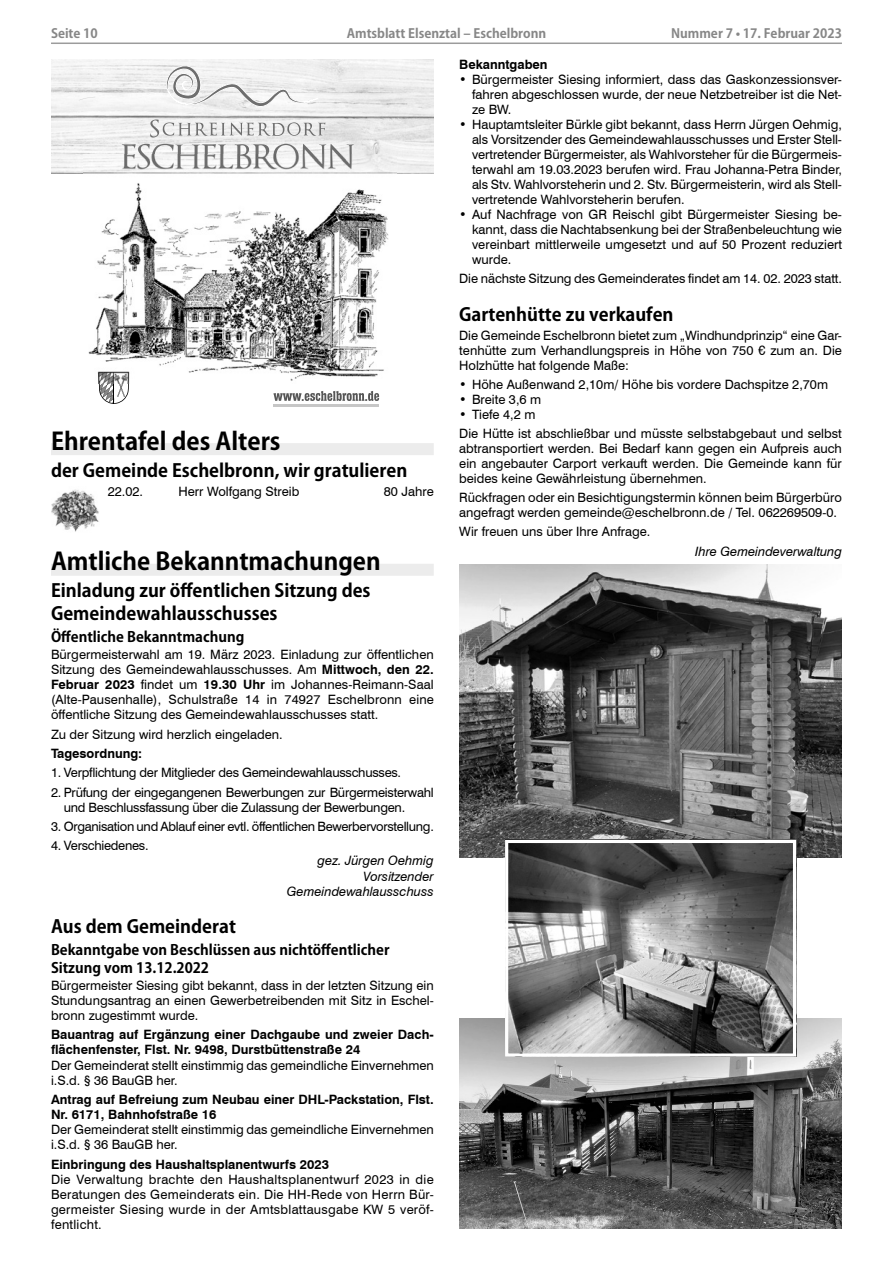
<style>
.page{position:relative;width:893px;height:1263px;background:#fff}
.page>*{position:absolute;margin:0;border:0;box-sizing:border-box;transform-origin:0 0}
.Überschrift_1_Kozuka{font:700 24px "Koz Go Pro";color:#000}
.Überschrift2_Kozuka{font:700 18px/22.8px "Koz Go Pro";color:#000}
.Überschrift_3_Kozuka{font:700 14.25px/17.5px "Koz Go Pro";color:#000}
.Fließtext_8_5{font:12.9px/15px "Swiss 721 BT";color:#000;text-align:justify}
.Fließtext_8_5-2{font:700 12.9px/15.1px "Swiss 721 BT";color:#000}
.Fließtext_8_5-3{font:12.9px/15.1px "Swiss 721 BT";letter-spacing:-.02em;color:#000}
.Fließtext_8_5-4{font:italic 12.9px/15.1px "Swiss 721 BT";color:#000;text-align:right}
.Fließtext_8_5-5{font:12.9px "Swiss 721 BT";letter-spacing:-.025em;color:#000}
.t1{font:700 12.75px "Koz Go Pro";color:#878787}
.s1{font-weight:700}
</style>
<div class="page">
<hr style="left:51px;top:43px;width:791px;height:1px;background:#9c9c9c">
<div style="left:51px;top:443px;width:383px;height:12px;background:#ececec"></div>
<div style="left:51px;top:564px;width:383px;height:12px;background:#ececec"></div>
<svg style="left:99px;top:384px;width:30px;height:20px"></svg>
<hr style="left:114px;top:372px;width:1px;height:31px;background:#000">
<img style="left:51px;top:60px;width:383px;height:113px">
<svg style="left:163px;top:60px;width:163px;height:53px"></svg>
<svg style="left:122px;top:144px;width:232px;height:10px"></svg>
<svg style="left:150px;top:120px;width:175px;height:18px"></svg>
<svg style="left:274px;top:391px;width:105px;height:10px"></svg>
<hr style="left:273px;top:404px;width:106px;height:3px;background:#c6c6c6">
<img style="left:83px;top:154px;width:314px;height:230px">
<svg style="left:78px;top:97px;width:17px;height:3px"></svg>
<img style="left:51px;top:489px;width:48px;height:43px">
<img style="left:459px;top:565px;width:383px;height:292px">
<img style="left:459px;top:1019px;width:383px;height:210px">
<img style="left:509px;top:844px;width:283px;height:209px">
<div style="left:505px;top:840px;width:291px;height:217px;border:3px solid #fff"></div>
<p class="t1" style="left:51px;top:25px;width:48px">Seite 10</p>
<p class="t1" style="left:347px;top:25px;width:201px">Amtsblatt Elsenztal – Eschelbronn</p>
<p class="t1" style="left:671px;top:25px;width:172px">Nummer 7 • 17. Februar 2023</p>
<p class="Überschrift_1_Kozuka" style="left:51px;top:425px;width:231px">Ehrentafel des Alters</p>
<p class="Überschrift2_Kozuka" style="left:51px;top:460px;width:358px">der Gemeinde Eschelbronn, wir gratulieren</p>
<p class="Fließtext_8_5" style="left:108px;top:483px;width:37px">22.02.</p>
<p class="Fließtext_8_5" style="left:179px;top:483px;width:122px">Herr Wolfgang Streib</p>
<p class="Fließtext_8_5" style="left:384px;top:483px;width:51px">80 Jahre</p>
<p class="Überschrift_1_Kozuka" style="left:51px;top:546px;width:331px">Amtliche Bekanntmachungen</p>
<p class="Überschrift2_Kozuka" style="left:51px;top:580px;width:321px">Einladung zur öffentlichen Sitzung des<br>Gemeindewahlausschusses</p>
<p class="Überschrift_3_Kozuka" style="left:51px;top:628px;width:195px">Öffentliche Bekanntmachung</p>
<p class="Fließtext_8_5" style="left:51px;top:646px;width:384px">Bürgermeisterwahl am 19. März 2023. Einladung zur öffentlichen Sitzung des Gemeindewahlausschusses. Am <span class="s1">Mittwoch, den 22.<br>Februar 2023</span> findet um <span class="s1">19.30 Uhr</span> im Johannes-Reimann-Saal (Alte-Pausenhalle), Schulstraße 14 in 74927 Eschelbronn eine öffentliche Sitzung des Gemeindewahlausschusses statt.</p>
<p class="Fließtext_8_5" style="left:51px;top:726px;width:233px">Zu der Sitzung wird herzlich eingeladen.</p>
<p class="Fließtext_8_5-2" style="left:51px;top:745px;width:93px">Tagesordnung:</p>
<p class="Fließtext_8_5-3" style="left:51px;top:764px;width:352px">1. Verpflichtung der Mitglieder des Gemeindewahlausschusses.</p>
<p class="Fließtext_8_5-3" style="left:64px;top:784px;width:371px;text-indent:-13px">2. Prüfung der eingegangenen Bewerbungen zur Bürgermeisterwahl und Beschlussfassung über die Zulassung der Bewerbungen.</p>
<p class="Fließtext_8_5-5" style="left:51px;top:817px;width:384px">3. Organisation und Ablauf einer evtl. öffentlichen Bewerbervorstellung.</p>
<p class="Fließtext_8_5-3" style="left:51px;top:838px;width:99px">4. Verschiedenes.</p>
<p class="Fließtext_8_5-4" style="left:318px;top:853px;width:118px">gez. Jürgen Oehmig</p>
<p class="Fließtext_8_5-4" style="left:287px;top:868px;width:148px">Vorsitzender<br>Gemeindewahlausschuss</p>
<p class="Überschrift2_Kozuka" style="left:51px;top:916px;width:186px">Aus dem Gemeinderat</p>
<p class="Überschrift_3_Kozuka" style="left:51px;top:942px;width:340px">Bekanntgabe von Beschlüssen aus nichtöffentlicher<br>Sitzung vom 13.12.2022</p>
<p class="Fließtext_8_5" style="left:51px;top:977px;width:384px">Bürgermeister Siesing gibt bekannt, dass in der letzten Sitzung ein Stundungsantrag an einen Gewerbetreibenden mit Sitz in Eschel&shy;bronn zugestimmt wurde.</p>
<p class="Fließtext_8_5-2" style="left:51px;top:1027px;width:384px">Bauantrag auf Ergänzung einer Dachgaube und zweier Dach&shy;flächenfenster, Flst. Nr. 9498, Durstbüttenstraße 24</p>
<p class="Fließtext_8_5" style="left:51px;top:1057px;width:384px">Der Gemeinderat stellt einstimmig das gemeindliche Einvernehmen i.S.d. § 36 BauGB her.</p>
<p class="Fließtext_8_5-2" style="left:51px;top:1091px;width:384px">Antrag auf Befreiung zum Neubau einer DHL-Packstation, Flst.<br>Nr. 6171, Bahnhofstraße 16</p>
<p class="Fließtext_8_5" style="left:51px;top:1121px;width:384px">Der Gemeinderat stellt einstimmig das gemeindliche Einvernehmen i.S.d. § 36 BauGB her.</p>
<p class="Fließtext_8_5-2" style="left:51px;top:1156px;width:280px">Einbringung des Haushaltsplanentwurfs 2023</p>
<p class="Fließtext_8_5" style="left:51px;top:1171px;width:384px">Die Verwaltung brachte den Haushaltsplanentwurf 2023 in die Beratungen des Gemeinderats ein. Die HH-Rede von Herrn Bür&shy;germeister Siesing wurde in der Amtsblattausgabe KW 5 veröf&shy;fentlicht.</p>
<p class="Fließtext_8_5-2" style="left:459px;top:57px;width:90px">Bekanntgaben</p>
<p class="Fließtext_8_5" style="left:472px;top:72px;width:371px;text-indent:-13px"><span class="s1">•</span> Bürgermeister Siesing informiert, dass das Gaskonzessionsver&shy;fahren abgeschlossen wurde, der neue Netzbetreiber ist die Net&shy;ze BW.</p>
<p class="Fließtext_8_5" style="left:472px;top:117px;width:371px;text-indent:-13px"><span class="s1">•</span> Hauptamtsleiter Bürkle gibt bekannt, dass Herrn Jürgen Oehmig, als Vorsitzender des Gemeindewahlausschusses und Erster Stell&shy;vertretender Bürgermeister, als Wahlvorsteher für die Bürgermeis&shy;terwahl am 19.03.2023 berufen wird. Frau Johanna-Petra Binder, als Stv. Wahlvorsteherin und 2. Stv. Bürgermeisterin, wird als Stell&shy;vertretende Wahlvorsteherin berufen.</p>
<p class="Fließtext_8_5" style="left:472px;top:206px;width:372px;text-indent:-13px"><span class="s1">•</span> Auf Nachfrage von GR Reischl gibt Bürgermeister Siesing be&shy;kannt, dass die Nachtabsenkung bei der Straßenbeleuchtung wie vereinbart mittlerweile umgesetzt und auf 50 Prozent reduziert wurde.</p>
<p class="Fließtext_8_5" style="left:459px;top:270px;width:384px">Die nächste Sitzung des Gemeinderates findet am 14. 02. 2023 statt.</p>
<p class="Überschrift2_Kozuka" style="left:459px;top:304px;width:216px">Gartenhütte zu verkaufen</p>
<p class="Fließtext_8_5" style="left:459px;top:327px;width:384px">Die Gemeinde Eschelbronn bietet zum „Windhundprinzip“ eine Gar&shy;tenhütte zum Verhandlungspreis in Höhe von 750 € zum an. Die Holzhütte hat folgende Maße:</p>
<p class="Fließtext_8_5" style="left:459px;top:376px;width:370px">• Höhe Außenwand 2,10m/ Höhe bis vordere Dachspitze 2,70m</p>
<p class="Fließtext_8_5" style="left:459px;top:391px;width:84px">• Breite 3,6 m</p>
<p class="Fließtext_8_5" style="left:459px;top:406px;width:78px">• Tiefe 4,2 m</p>
<p class="Fließtext_8_5" style="left:459px;top:426px;width:384px">Die Hütte ist abschließbar und müsste selbstabgebaut und selbst abtransportiert werden. Bei Bedarf kann gegen ein Aufpreis auch ein angebauter Carport verkauft werden. Die Gemeinde kann für beides keine Gewährleistung übernehmen.</p>
<p class="Fließtext_8_5" style="left:459px;top:490px;width:384px">Rückfragen oder ein Besichtigungstermin können beim Bürgerbüro angefragt werden gemeinde@eschelbronn.de / Tel. 062269509-0.</p>
<p class="Fließtext_8_5" style="left:459px;top:524px;width:193px">Wir freuen uns über Ihre Anfrage.</p>
<p class="Fließtext_8_5-4" style="left:695px;top:543px;width:148px">Ihre Gemeindeverwaltung</p>
</div>
